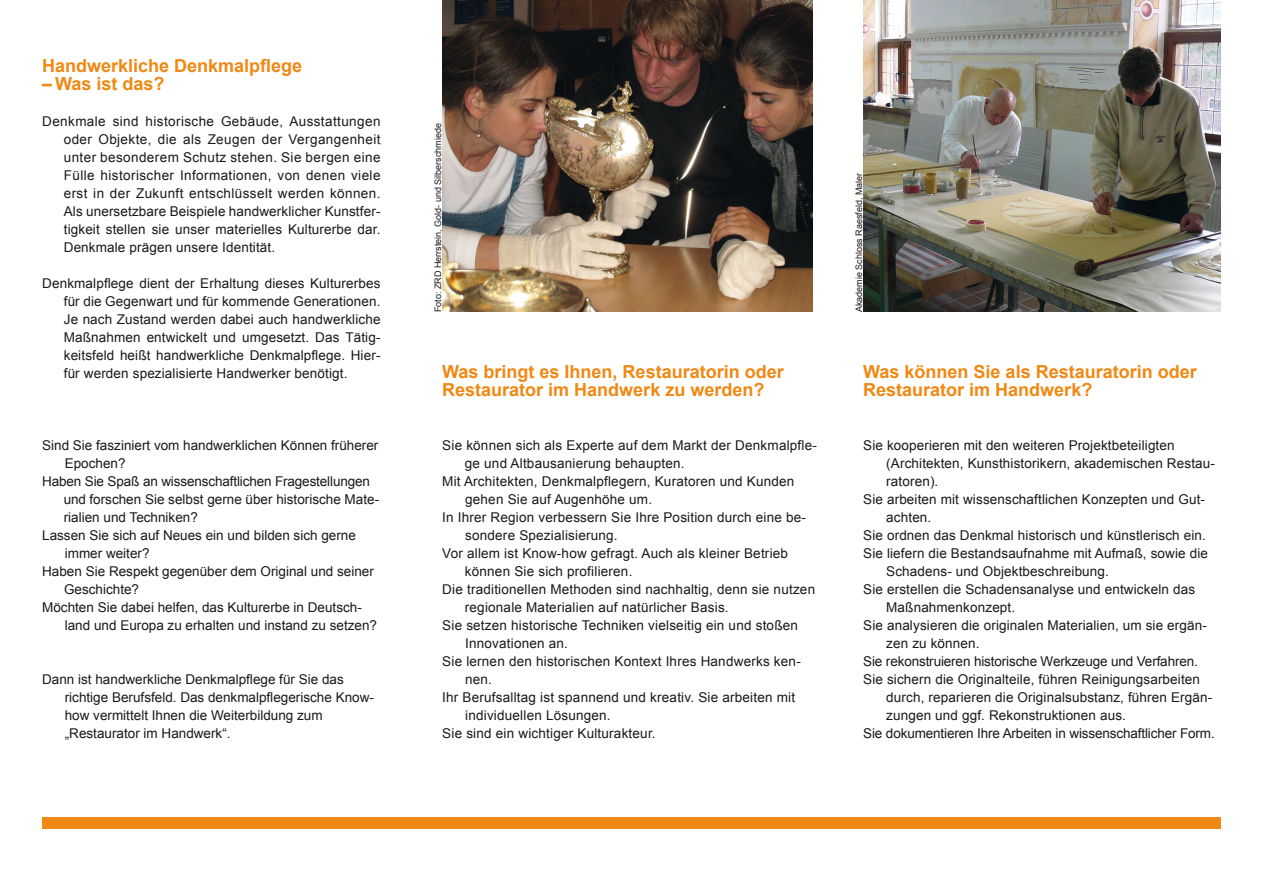
<style>
.page{position:relative;width:1263px;height:893px;background:#fff}
.page>*{position:absolute;margin:0;border:0;box-sizing:border-box;transform-origin:0 0}
.t1{font:700 18px/18px "Arial";color:#f08814}
.t2{font:13.5px/18px "Arial";letter-spacing:.01em;color:#1a181b;text-align:justify}
.t3{font:13.5px "Arial";letter-spacing:-.01em;color:#1a181b}
.t4{font:9px "Arial";color:#1a181b}
</style>
<div class="page">
<img style="left:863px;top:0;width:357px;height:311px">
<img style="left:442px;top:0;width:370px;height:311px">
<div style="left:43px;top:817px;width:1177px;height:11px;background:#f08814"></div>
<h1 class="t1" style="left:42px;top:57px;width:262px">Handwerkliche Denkmalpflege</h1>
<h1 class="t1" style="left:42px;top:75px;width:124px">– Was ist das?</h1>
<p class="t2" style="left:64px;top:112px;width:318px;text-indent:-22px">Denkmale sind historische Gebäude, Ausstattungen oder Objekte, die als Zeugen der Vergangenheit unter besonderem Schutz stehen. Sie bergen eine Fülle historischer Informationen, von denen viele erst in der Zukunft entschlüsselt werden können.<br>Als unersetzbare Beispiele handwerklicher Kunstfer&shy;tigkeit stellen sie unser materielles Kulturerbe dar.<br>Denkmale prägen unsere Identität.</p>
<p class="t2" style="left:64px;top:274px;width:318px;text-indent:-22px">Denkmalpflege dient der Erhaltung dieses Kulturerbes für die Gegenwart und für kommende Generationen.<br>Je nach Zustand werden dabei auch handwerkliche Maßnahmen entwickelt und umgesetzt. Das Tätig&shy;keitsfeld heißt handwerkliche Denkmalpflege. Hier&shy;für werden spezialisierte Handwerker benötigt.</p>
<p class="t2" style="left:42px;top:436px;width:338px">Sind Sie fasziniert vom handwerklichen Können früherer</p>
<p class="t2" style="left:65px;top:454px;width:62px">Epochen?</p>
<p class="t3" style="left:42px;top:472px;width:329px">Haben Sie Spaß an wissenschaftlichen Fragestellungen</p>
<p class="t2" style="left:64px;top:490px;width:317px">und forschen Sie selbst gerne über historische Mate-</p>
<p class="t2" style="left:64px;top:508px;width:136px">rialien und Techniken?</p>
<p class="t2" style="left:42px;top:526px;width:315px">Lassen Sie sich auf Neues ein und bilden sich gerne</p>
<p class="t2" style="left:65px;top:544px;width:86px">immer weiter?</p>
<p class="t2" style="left:42px;top:562px;width:333px">Haben Sie Respekt gegenüber dem Original und seiner</p>
<p class="t2" style="left:64px;top:580px;width:77px">Geschichte?</p>
<p class="t2" style="left:42px;top:598px;width:321px">Möchten Sie dabei helfen, das Kulturerbe in Deutsch-</p>
<p class="t2" style="left:65px;top:616px;width:314px">land und Europa zu erhalten und instand zu setzen?</p>
<p class="t2" style="left:65px;top:670px;width:311px;text-align:left;text-indent:-23px">Dann ist handwerkliche Denkmalpflege für Sie das richtige Berufsfeld. Das denkmalpflegerische Know&shy;how vermittelt Ihnen die Weiterbildung zum „Restaurator im Handwerk“.</p>
<p class="t4" style="left:432px;top:312px;width:191px;rotate:-90deg">Foto: ZRD Herrstein, Gold- und Silberschmiede</p>
<h1 class="t1" style="left:442px;top:363px;width:343px">Was bringt es Ihnen, Restauratorin oder<br>Restaurator im Handwerk zu werden?</h1>
<p class="t2" style="left:442px;top:436px;width:376px">Sie können sich als Experte auf dem Markt der Denkmalpfle-</p>
<p class="t2" style="left:465px;top:454px;width:221px">ge und Altbausanierung behaupten.</p>
<p class="t2" style="left:442px;top:472px;width:354px">Mit Architekten, Denkmalpflegern, Kuratoren und Kunden</p>
<p class="t2" style="left:465px;top:490px;width:188px">gehen Sie auf Augenhöhe um.</p>
<p class="t2" style="left:442px;top:508px;width:365px">In Ihrer Region verbessern Sie Ihre Position durch eine be-</p>
<p class="t2" style="left:465px;top:526px;width:154px">sondere Spezialisierung.</p>
<p class="t2" style="left:442px;top:544px;width:347px">Vor allem ist Know-how gefragt. Auch als kleiner Betrieb</p>
<p class="t2" style="left:465px;top:562px;width:169px">können Sie sich profilieren.</p>
<p class="t2" style="left:442px;top:580px;width:374px">Die traditionellen Methoden sind nachhaltig, denn sie nutzen</p>
<p class="t2" style="left:465px;top:598px;width:265px">regionale Materialien auf natürlicher Basis.</p>
<p class="t2" style="left:442px;top:616px;width:357px">Sie setzen historische Techniken vielseitig ein und stoßen</p>
<p class="t2" style="left:465px;top:634px;width:104px">Innovationen an.</p>
<p class="t2" style="left:442px;top:652px;width:360px">Sie lernen den historischen Kontext Ihres Handwerks ken-</p>
<p class="t2" style="left:465px;top:670px;width:28px">nen.</p>
<p class="t2" style="left:442px;top:688px;width:354px">Ihr Berufsalltag ist spannend und kreativ. Sie arbeiten mit</p>
<p class="t2" style="left:465px;top:706px;width:147px">individuellen Lösungen.</p>
<p class="t2" style="left:442px;top:724px;width:215px">Sie sind ein wichtiger Kulturakteur.</p>
<p class="t4" style="left:853px;top:312px;width:141px;rotate:-90deg">Akademie Schloss Raesfeld, Maler</p>
<h1 class="t1" style="left:863px;top:363px;width:335px">Was können Sie als Restauratorin oder<br>Restaurator im Handwerk?</h1>
<p class="t2" style="left:863px;top:436px;width:313px">Sie kooperieren mit den weiteren Projektbeteiligten</p>
<p class="t2" style="left:886px;top:454px;width:330px">(Architekten, Kunsthistorikern, akademischen Restau-</p>
<p class="t2" style="left:886px;top:472px;width:54px">ratoren).</p>
<p class="t2" style="left:863px;top:490px;width:343px">Sie arbeiten mit wissenschaftlichen Konzepten und Gut-</p>
<p class="t2" style="left:886px;top:508px;width:47px">achten.</p>
<p class="t2" style="left:863px;top:526px;width:344px">Sie ordnen das Denkmal historisch und künstlerisch ein.</p>
<p class="t2" style="left:863px;top:544px;width:346px">Sie liefern die Bestandsaufnahme mit Aufmaß, sowie die</p>
<p class="t2" style="left:886px;top:562px;width:224px">Schadens- und Objektbeschreibung.</p>
<p class="t2" style="left:863px;top:580px;width:333px">Sie erstellen die Schadensanalyse und entwickeln das</p>
<p class="t2" style="left:886px;top:598px;width:130px">Maßnahmenkonzept.</p>
<p class="t2" style="left:863px;top:616px;width:345px">Sie analysieren die originalen Materialien, um sie ergän-</p>
<p class="t2" style="left:886px;top:634px;width:95px">zen zu können.</p>
<p class="t3" style="left:863px;top:652px;width:336px">Sie rekonstruieren historische Werkzeuge und Verfahren.</p>
<p class="t2" style="left:863px;top:670px;width:338px">Sie sichern die Originalteile, führen Reinigungsarbeiten</p>
<p class="t2" style="left:886px;top:688px;width:327px">durch, reparieren die Originalsubstanz, führen Ergän-</p>
<p class="t2" style="left:886px;top:706px;width:241px">zungen und ggf. Rekonstruktionen aus.</p>
<p class="t3" style="left:863px;top:724px;width:353px">Sie dokumentieren Ihre Arbeiten in wissenschaftlicher Form.</p>
</div>
